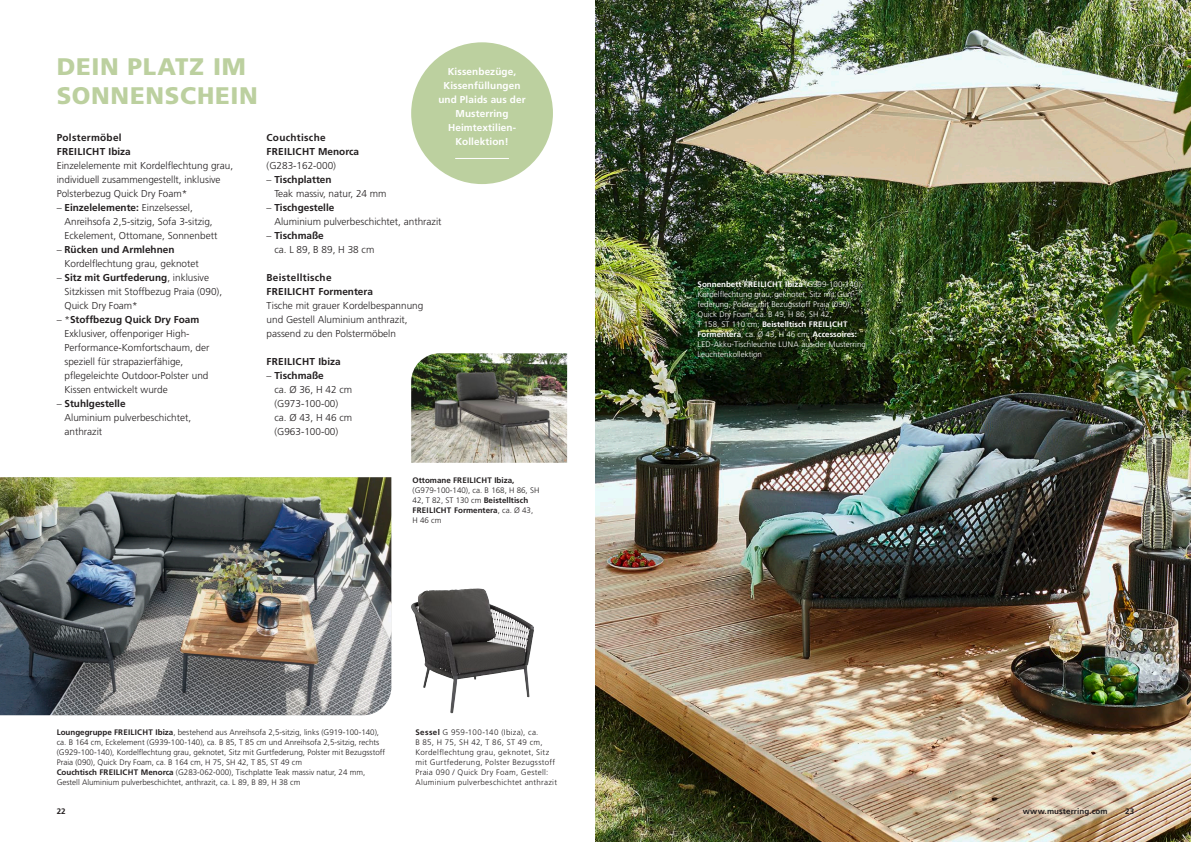
<style>
.page{position:relative;width:1191px;height:842px;background:#fff}
.page>*{position:absolute;margin:0;border:0;box-sizing:border-box;transform-origin:0 0}
.t1{font:900 24px/28.8px "Frutiger LT Std";letter-spacing:.03em;color:#bcd09f}
.t2{font:300 10px/14px "Frutiger LT Std";color:#231f20}
.t3{font:700 10px/14px "Frutiger LT Std";letter-spacing:.03em;color:#231f20}
.t4{font:700 10px/14px "Frutiger LT Std";letter-spacing:.01em;color:#fff;text-align:center}
.t5{font:300 8px/10px "Frutiger LT Std";color:#231f20}
.t6{font:300 8px/10px "Frutiger LT Std";color:#fff}
.t7{font:300 8px/10px "Frutiger LT Std";letter-spacing:.035em;color:#231f20}
.t8{font:700 8px "Frutiger LT Std";letter-spacing:.015em;color:#231f20}
.s1{font-weight:700}
</style>
<div class="page">
<img style="left:595px;top:0;width:596px;height:842px">
<img style="left:0;top:477px;width:391px;height:238px">
<img style="left:411px;top:353px;width:156px;height:110px">
<img style="left:411px;top:588px;width:65px;height:59px">
<div style="left:411px;top:42px;width:142px;height:142px;background:#bcd09f;border-radius:50%"></div>
<hr style="left:455px;top:158px;width:54px;height:1px;background:#fff">
<h1 class="t1" style="left:57px;top:52px;width:203px">DEIN PLATZ IM<br>SONNENSCHEIN</h1>
<p class="t4" style="left:438px;top:65px;width:89px">Kissenbezüge,<br>Kissenfüllungen und Plaids aus der<br>Musterring<br>Heimtextilien-<br>Kollektion!</p>
<p class="t3" style="left:266px;top:131px;width:94px">Couchtische<br>FREILICHT Menorca</p>
<p class="t2" style="left:266px;top:159px;width:71px">(G283-162-000)</p>
<p class="t2" style="left:274px;top:173px;width:114px;text-indent:-8px">– <span class="s1">Tischplatten<br></span>Teak massiv, natur, 24 mm</p>
<p class="t2" style="left:274px;top:201px;width:169px;text-indent:-8px">– <span class="s1">Tischgestelle<br></span>Aluminium pulverbeschichtet, anthrazit</p>
<p class="t2" style="left:274px;top:229px;width:102px;text-indent:-8px">– <span class="s1">Tischmaße<br></span>ca. L 89, B 89, H 38 cm</p>
<p class="t3" style="left:266px;top:271px;width:108px">Beistelltische<br>FREILICHT Formentera</p>
<p class="t2" style="left:266px;top:299px;width:158px">Tische mit grauer Kordelbespannung und Gestell Aluminium anthrazit, passend zu den Polstermöbeln</p>
<p class="t3" style="left:266px;top:355px;width:76px">FREILICHT Ibiza</p>
<p class="t2" style="left:274px;top:369px;width:79px;text-indent:-8px">– <span class="s1">Tischmaße<br></span>ca. Ø 36, H 42 cm (G973-100-00) ca. Ø 43, H 46 cm (G963-100-00)</p>
<p class="t3" style="left:57px;top:131px;width:76px">Polstermöbel<br>FREILICHT Ibiza</p>
<p class="t2" style="left:57px;top:159px;width:178px">Einzelelemente mit Kordelflechtung grau, individuell zusammengestellt, inklusive<br>Polsterbezug Quick Dry Foam*</p>
<p class="t2" style="left:64px;top:201px;width:154px;text-indent:-8px">– <span class="s1">Einzelelemente:</span> Einzelsessel,<br>Anreihsofa 2,5-sitzig, Sofa 3-sitzig,<br>Eckelement, Ottomane, Sonnenbett</p>
<p class="t2" style="left:64px;top:243px;width:136px;text-indent:-8px">– <span class="s1">Rücken und Armlehnen<br></span>Kordelflechtung grau, geknotet</p>
<p class="t2" style="left:64px;top:271px;width:159px;text-indent:-8px">– <span class="s1">Sitz mit Gurtfederung</span>, inklusive<br>Sitzkissen mit Stoffbezug Praia (090),<br>Quick Dry Foam*</p>
<p class="t2" style="left:64px;top:313px;width:146px;text-indent:-8px">– *<span class="s1">Stoffbezug Quick Dry Foam<br></span>Exklusiver, offenporiger High-<br>Performance-Komfortschaum, der speziell für strapazierfähige, pflegeleichte Outdoor-Polster und<br>Kissen entwickelt wurde</p>
<p class="t2" style="left:64px;top:397px;width:128px;text-indent:-8px">– <span class="s1">Stuhlgestelle<br></span>Aluminium pulverbeschichtet, anthrazit</p>
<p class="t8" style="left:412px;top:476px;width:103px">Ottomane FREILICHT Ibiza,</p>
<p class="t5" style="left:412px;top:486px;width:128px">(G979-100-140), ca. B 168, H 86, SH<br>42, T 82, ST 130 cm <span class="s1">Beistelltisch<br>FREILICHT Formentera</span>, ca. Ø 43,<br>H 46 cm</p>
<p class="t5" style="left:57px;top:728px;width:330px"><span class="s1">Loungegruppe FREILICHT Ibiza</span>, bestehend aus Anreihsofa 2,5-sitzig, links (G919-100-140), ca. B 164 cm, Eckelement (G939-100-140), ca. B 85, T 85 cm und Anreihsofa 2,5-sitzig, rechts (G929-100-140), Kordelflechtung grau, geknotet, Sitz mit Gurtfederung, Polster mit Bezugsstoff Praia (090), Quick Dry Foam, ca. B 164 cm, H 75, SH 42, T 85, ST 49 cm<br><span class="s1">Couchtisch FREILICHT Menorca</span> (G283-062-000), Tischplatte Teak massiv natur, 24 mm, Gestell Aluminium pulverbeschichtet, anthrazit, ca. L 89, B 89, H 38 cm</p>
<p class="t7" style="left:415px;top:728px;width:143px"><span class="s1">Sessel</span> G 959-100-140 (Ibiza), ca.<br>B 85, H 75, SH 42, T 86, ST 49 cm, Kordelflechtung grau, geknotet, Sitz mit Gurtfederung, Polster Bezugsstoff Praia 090 / Quick Dry Foam, Gestell:<br>Aluminium pulverbeschichtet anthrazit</p>
<p class="t6" style="left:697px;top:280px;width:170px"><span class="s1">Sonnenbett FREILICHT Ibiza</span> (G999-100-140), Kordelflechtung grau, geknotet, Sitz mit Gurt&shy;federung, Polster mit Bezugsstoff Praia (090), Quick Dry Foam, ca. B 49, H 86, SH 42,<br>T 158, ST 110 cm; <span class="s1">Beistelltisch FREILICHT Formentera</span>, ca. Ø 43, H 46 cm; <span class="s1">Accessoires:<br></span>LED-Akku-Tischleuchte LUNA aus der Musterring Leuchtenkollektion</p>
<p class="t8" style="left:57px;top:806px;width:11px">22</p>
<p class="t8" style="left:1022px;top:806px;width:86px">www.musterring.com</p>
<p class="t8" style="left:1125px;top:806px;width:11px">23</p>
</div>
